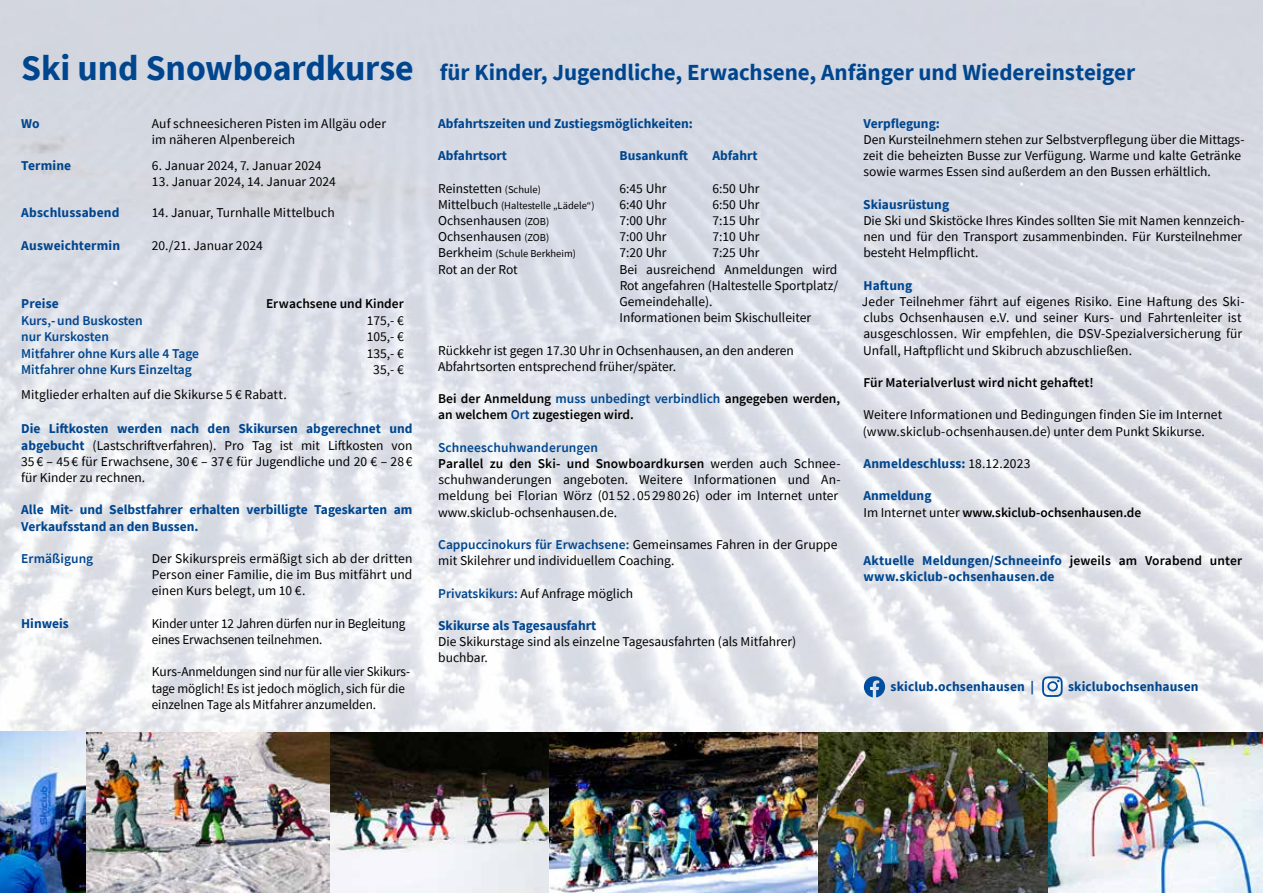
<style>
.page{position:relative;width:1263px;height:893px;background:#fff}
.page>*{position:absolute;margin:0;border:0;box-sizing:border-box;transform-origin:0 0}
.t1{font:700 23.1px "Source Sans Pro";color:#00468e}
.t2{font:13.5px/16.2px "Source Sans Pro";color:#000}
.t3{font:700 13.5px/16.2px "Source Sans Pro";color:#00468e}
.t4{font:600 13.5px/16.2px "Source Sans Pro";color:#000}
.t5{font:600 13.5px "Source Sans Pro";color:#00468e}
.t6{font:10.5px "Source Sans Pro";color:#000}
.s1{font-size:35.85px}
.s2{font-weight:700;color:#00468e}
.s3{font-size:10.5px}
.s4{font-size:13.5px}
.s5{color:#00468e}
.s6{font-weight:600;color:#00468e}
.s7{font-weight:600}
.s8{font-weight:400;color:#000}
.s9{font-weight:400}
.s10{font-weight:600;color:#000}
</style>
<div class="page">
<img style="left:0;top:0;width:1263px;height:732px">
<img style="left:330px;top:732px;width:715px;height:161px">
<img style="left:1045px;top:732px;width:218px;height:161px">
<img style="left:86px;top:732px;width:244px;height:161px">
<img style="left:0;top:732px;width:86px;height:161px">
<svg style="left:864px;top:676px;width:21px;height:21px"></svg>
<svg style="left:1042px;top:676px;width:21px;height:20px"></svg>
<h1 class="t1" style="left:21px;top:57px;width:1115px"><span class="s1">Ski und Snowboardkurse</span> für Kinder, Jugendliche, Erwachsene, Anfänger und Wiedereinsteiger</h1>
<p class="t3" style="left:21px;top:115px;width:20px">Wo</p>
<p class="t2" style="left:152px;top:115px;width:236px">Auf schneesicheren Pisten im Allgäu oder im näheren Alpenbereich</p>
<p class="t3" style="left:21px;top:157px;width:51px">Termine</p>
<p class="t2" style="left:152px;top:157px;width:171px">6. Januar 2024, 7. Januar 2024</p>
<p class="t2" style="left:152px;top:173px;width:186px">13. Januar 2024, 14. Januar 2024</p>
<p class="t3" style="left:21px;top:204px;width:100px">Abschlussabend</p>
<p class="t2" style="left:152px;top:205px;width:185px">14. Januar, Turnhalle Mittelbuch</p>
<p class="t3" style="left:21px;top:237px;width:100px">Ausweichtermin</p>
<p class="t2" style="left:152px;top:237px;width:113px">20./21. Januar 2024</p>
<p class="t3" style="left:21px;top:295px;width:39px">Preise</p>
<p class="t4" style="left:266px;top:295px;width:139px">Erwachsene und Kinder</p>
<p class="t5" style="left:21px;top:311px;width:123px">Kurs,-und Buskosten</p>
<p class="t2" style="left:367px;top:312px;width:39px">175,- €</p>
<p class="t5" style="left:21px;top:328px;width:89px">nur Kurskosten</p>
<p class="t2" style="left:367px;top:328px;width:39px">105,- €</p>
<p class="t5" style="left:21px;top:344px;width:179px">Mitfahrer ohne Kurs alle 4 Tage</p>
<p class="t2" style="left:367px;top:345px;width:39px">135,- €</p>
<p class="t5" style="left:21px;top:361px;width:172px">Mitfahrer ohne Kurs Einzeltag</p>
<p class="t2" style="left:373px;top:361px;width:32px">35,- €</p>
<p class="t2" style="left:21px;top:387px;width:267px">Mitglieder erhalten auf die Skikurse 5 € Rabatt.</p>
<p class="t2" style="left:21px;top:421px;width:393px;text-align:justify"><span class="s2">Die Liftkosten werden nach den Skikursen abgerechnet und abgebucht</span> (Lastschriftverfahren). Pro Tag ist mit Liftkosten von 35 € – 45 € für Erwachsene, 30 € – 37 € für Jugendliche und 20 € – 28 € für Kinder zu rechnen.</p>
<p class="t3" style="left:21px;top:502px;width:393px">Alle Mit- und Selbstfahrer erhalten verbilligte Tageskarten am<br>Verkaufsstand an den Bussen.</p>
<p class="t5" style="left:21px;top:550px;width:74px">Ermäßigung</p>
<p class="t2" style="left:152px;top:550px;width:262px;text-align:justify">Der Skikurspreis ermäßigt sich ab der dritten Person einer Familie, die im Bus mitfährt und einen Kurs belegt, um 10 €.</p>
<p class="t3" style="left:21px;top:615px;width:49px">Hinweis</p>
<p class="t2" style="left:152px;top:615px;width:255px">Kinder unter 12 Jahren dürfen nur in Begleitung eines Erwachsenen teilnehmen.</p>
<p class="t2" style="left:152px;top:664px;width:260px">Kurs-Anmeldungen sind nur für alle vier Skikurs&shy;tage möglich! Es ist jedoch möglich, sich für die einzelnen Tage als Mitfahrer anzumelden.</p>
<p class="t3" style="left:438px;top:115px;width:256px">Abfahrtszeiten und Zustiegsmöglichkeiten:</p>
<p class="t3" style="left:438px;top:147px;width:70px">Abfahrtsort</p>
<p class="t3" style="left:619px;top:147px;width:70px">Busankunft</p>
<p class="t3" style="left:712px;top:147px;width:47px">Abfahrt</p>
<p class="t2" style="left:438px;top:180px;width:104px">Reinstetten <span class="s3">(Schule)</span></p>
<p class="t2" style="left:619px;top:180px;width:48px">6:45 Uhr</p>
<p class="t2" style="left:712px;top:180px;width:48px">6:50 Uhr</p>
<p class="t6" style="left:438px;top:199px;width:158px"><span class="s4">Mittelbuch</span> (Haltestelle „Lädele“)</p>
<p class="t2" style="left:619px;top:196px;width:48px">6:40 Uhr</p>
<p class="t2" style="left:712px;top:196px;width:48px">6:50 Uhr</p>
<p class="t2" style="left:438px;top:212px;width:113px">Ochsenhausen <span class="s3">(ZOB)</span></p>
<p class="t2" style="left:619px;top:212px;width:48px">7:00 Uhr</p>
<p class="t2" style="left:712px;top:212px;width:48px">7:15 Uhr</p>
<p class="t2" style="left:438px;top:228px;width:113px">Ochsenhausen <span class="s3">(ZOB)</span></p>
<p class="t2" style="left:619px;top:228px;width:48px">7:00 Uhr</p>
<p class="t2" style="left:712px;top:228px;width:48px">7:10 Uhr</p>
<p class="t6" style="left:438px;top:247px;width:139px"><span class="s4">Berkheim</span> (Schule Berkheim)</p>
<p class="t2" style="left:619px;top:245px;width:48px">7:20 Uhr</p>
<p class="t2" style="left:712px;top:245px;width:48px">7:25 Uhr</p>
<p class="t2" style="left:438px;top:261px;width:81px">Rot an der Rot</p>
<p class="t2" style="left:619px;top:261px;width:220px">Bei ausreichend Anmeldungen wird<br>Rot angefahren (Haltestelle Sportplatz/<br>Gemeindehalle).<br>Informationen beim Skischulleiter</p>
<p class="t2" style="left:438px;top:342px;width:357px">Rückkehr ist gegen 17.30 Uhr in Ochsenhausen, an den anderen<br>Abfahrtsorten entsprechend früher/später.</p>
<p class="t4" style="left:438px;top:390px;width:403px">Bei der Anmeldung <span class="s5">muss unbedingt verbindlich</span> angegeben werden, an welchem <span class="s5">Ort</span> zugestiegen wird.</p>
<p class="t2" style="left:438px;top:439px;width:404px"><span class="s6">Schneeschuhwanderungen<br></span><span class="s7">Parallel zu den Ski- und Snowboardkursen</span> werden auch Schnee&shy;schuhwanderungen angeboten. Weitere Informationen und An&shy;meldung bei Florian Wörz (01 52 . 05 29 80 26) oder im Internet unter www.skiclub-ochsenhausen.de.</p>
<p class="t2" style="left:438px;top:536px;width:401px"><span class="s6">Cappuccinokurs für Erwachsene:</span> Gemeinsames Fahren in der Gruppe mit Skilehrer und individuellem Coaching.</p>
<p class="t2" style="left:438px;top:585px;width:196px"><span class="s6">Privatskikurs:</span> Auf Anfrage möglich</p>
<p class="t3" style="left:438px;top:617px;width:160px">Skikurse als Tagesausfahrt</p>
<p class="t2" style="left:438px;top:633px;width:359px">Die Skikurstage sind als einzelne Tagesausfahrten (als Mitfahrer) buchbar.</p>
<p class="t3" style="left:863px;top:115px;width:78px">Verpflegung:</p>
<p class="t2" style="left:863px;top:131px;width:383px">Den Kursteilnehmern stehen zur Selbstverpflegung über die Mittags&shy;zeit die beheizten Busse zur Verfügung. Warme und kalte Getränke sowie warmes Essen sind außerdem an den Bussen erhältlich.</p>
<p class="t3" style="left:863px;top:196px;width:87px">Skiausrüstung</p>
<p class="t2" style="left:863px;top:212px;width:383px">Die Ski und Skistöcke Ihres Kindes sollten Sie mit Namen kennzeich&shy;nen und für den Transport zusammenbinden. Für Kursteilnehmer besteht Helmpflicht.</p>
<p class="t3" style="left:863px;top:277px;width:50px">Haftung</p>
<p class="t2" style="left:862px;top:293px;width:384px">Jeder Teilnehmer fährt auf eigenes Risiko. Eine Haftung des Ski&shy;clubs Ochsenhausen e.V. und seiner Kurs- und Fahrtenleiter ist ausgeschlossen. Wir empfehlen, die DSV-Spezialversicherung für Unfall, Haftpflicht und Skibruch abzuschließen.</p>
<p class="t4" style="left:863px;top:374px;width:232px">Für Materialverlust wird nicht gehaftet!</p>
<p class="t2" style="left:863px;top:407px;width:361px">Weitere Informationen und Bedingungen finden Sie im Internet (www.skiclub-ochsenhausen.de) unter dem Punkt Skikurse.</p>
<p class="t3" style="left:863px;top:455px;width:169px">Anmeldeschluss: <span class="s8">18.12.2023</span></p>
<p class="t4" style="left:863px;top:488px;width:279px"><span class="s2">Anmeldung<br></span><span class="s9">Im Internet unter</span> www.skiclub-ochsenhausen.de</p>
<p class="t3" style="left:863px;top:552px;width:380px">Aktuelle Meldungen/Schneeinfo <span class="s10">jeweils am Vorabend unter </span>www.skiclub-ochsenhausen.de</p>
<p class="t3" style="left:890px;top:678px;width:145px">skiclub.ochsenhausen |</p>
<p class="t3" style="left:1068px;top:678px;width:132px">skiclubochsenhausen</p>
</div>
